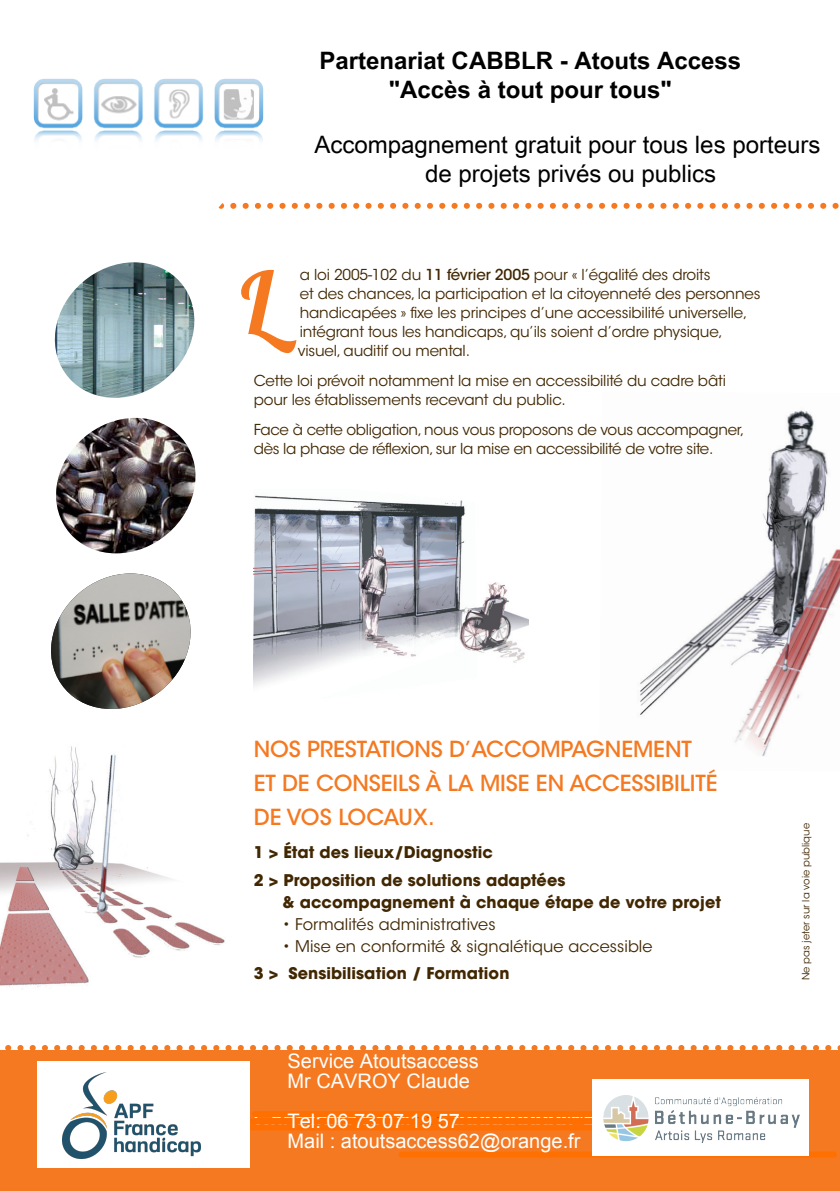
<style>
.page{position:relative;width:840px;height:1191px;background:#fff}
.page>*{position:absolute;margin:0;border:0;box-sizing:border-box;transform-origin:0 0}
.t1{font:84px "Lobster 1.4";color:#f47921}
.t2{font:500 22px "ITC Avant Garde Std";letter-spacing:-.005em;color:#f47921}
.t3{font:20px/20px "Arial";color:#fff}
.t4{font:700 20px "ITC Avant Garde Std";letter-spacing:.005em;color:#fff}
.t5{font:700 16px/22px "ITC Avant Garde Std";letter-spacing:.005em;color:#412702}
.t6{font:16px "ITC Avant Garde Std";letter-spacing:.005em;color:#412702}
.t7{font:15px/19px "ITC Avant Garde Std";letter-spacing:-.01em;color:#412702}
.t8{font:10px "ITC Avant Garde Std";color:#412702}
.s1{font-weight:500}
.s2{font-weight:200;font-stretch:condensed;color:#412702}
</style>
<div class="page">
<div style="left:0;top:1050px;width:839px;height:141px;background:#f47921"></div>
<img style="left:640px;top:410px;width:199px;height:346px">
<img style="left:0;top:746px;width:225px;height:241px">
<svg style="left:255px;top:203px;width:584px;height:6px"></svg>
<img style="left:56px;top:418px;width:140px;height:135px">
<svg style="left:51px;top:573px;width:140px;height:136px"></svg>
<img style="left:54px;top:262px;width:141px;height:136px">
<img style="left:253px;top:495px;width:274px;height:192px">
<svg style="left:5px;top:1045px;width:835px;height:6px"></svg>
<div style="left:255px;top:1111px;width:434px;height:6px;background:#ff7002"></div>
<div style="left:255px;top:1118px;width:434px;height:6px;background:#ff6e00"></div>
<div style="left:253px;top:1124px;width:432px;height:6px;background:#ff6f01"></div>
<svg style="left:401px;top:1151px;width:432px;height:6px;background:#fe8325"></svg>
<div style="left:591px;top:1079px;width:216px;height:76px;background:#fff"></div>
<img style="left:603px;top:1095px;width:196px;height:47px">
<div style="left:37px;top:1061px;width:212px;height:106px;background:#fff"></div>
<img style="left:62px;top:1072px;width:138px;height:86px">
<svg style="left:314px;top:63px;width:485px;height:112px"></svg>
<img style="left:33px;top:78px;width:230px;height:63px">
<p class="t7" style="left:297px;top:265px;width:464px">a loi 2005-102 du <span class="s1">11 février 2005</span> pour « l’égalité des droits<br>et des chances, la participation et la citoyenneté des personnes handicapées » fixe les principes d’une accessibilité universelle, intégrant tous les handicaps, qu’ils soient d’ordre physique, visuel, auditif ou mental.</p>
<p class="t7" style="left:253px;top:371px;width:473px">Cette loi prévoit notamment la mise en accessibilité du cadre bâti pour les établissements recevant du public.</p>
<p class="t7" style="left:253px;top:420px;width:492px">Face à cette obligation, nous vous proposons de vous accompagner, dès la phase de réflexion, sur la mise en accessibilité de votre site.</p>
<p class="t1" style="left:240px;top:248px;width:33px">L</p>
<p class="t2" style="left:253px;top:735px;width:439px">NOS PRESTATIONS D’ACCOMPAGNEMENT</p>
<p class="t2" style="left:253px;top:769px;width:465px">ET DE CONSEILS À LA MISE EN ACCESSIBILITÉ</p>
<p class="t2" style="left:253px;top:803px;width:182px">DE VOS LOCAUX.</p>
<p class="t5" style="left:253px;top:841px;width:240px">1 &gt; État des lieux/Diagnostic</p>
<p class="t5" style="left:282px;top:868px;width:440px;text-indent:-29px">2 &gt; Proposition de solutions adaptées<br>&amp; accompagnement à chaque étape de votre projet</p>
<p class="t6" style="left:282px;top:914px;width:214px">• Formalités administratives</p>
<p class="t6" style="left:282px;top:936px;width:371px">• Mise en conformité &amp; signalétique accessible</p>
<p class="t5" style="left:253px;top:962px;width:257px">3 &gt; Sensibilisation / Formation</p>
<h3 class="t3" style="left:287px;top:1051px;width:193px">Service Atoutsaccess<br>Mr CAVROY Claude</h3>
<h3 class="t3" style="left:287px;top:1111px;width:294px">Tel: 06 73 07 19 57<br>Mail : atoutsaccess62@orange.fr</h3>
<p class="t4" style="left:253px;top:1106px;width:438px"><span class="s1">Contactez-nous</span> <span class="s2">&gt;&gt;&gt;</span> xxxxxxxxx@apf.asso.fr</p>
<p class="t8" style="left:799px;top:980px;width:159px;rotate:-90deg">Ne pas jeter sur la voie publique</p>
</div>
